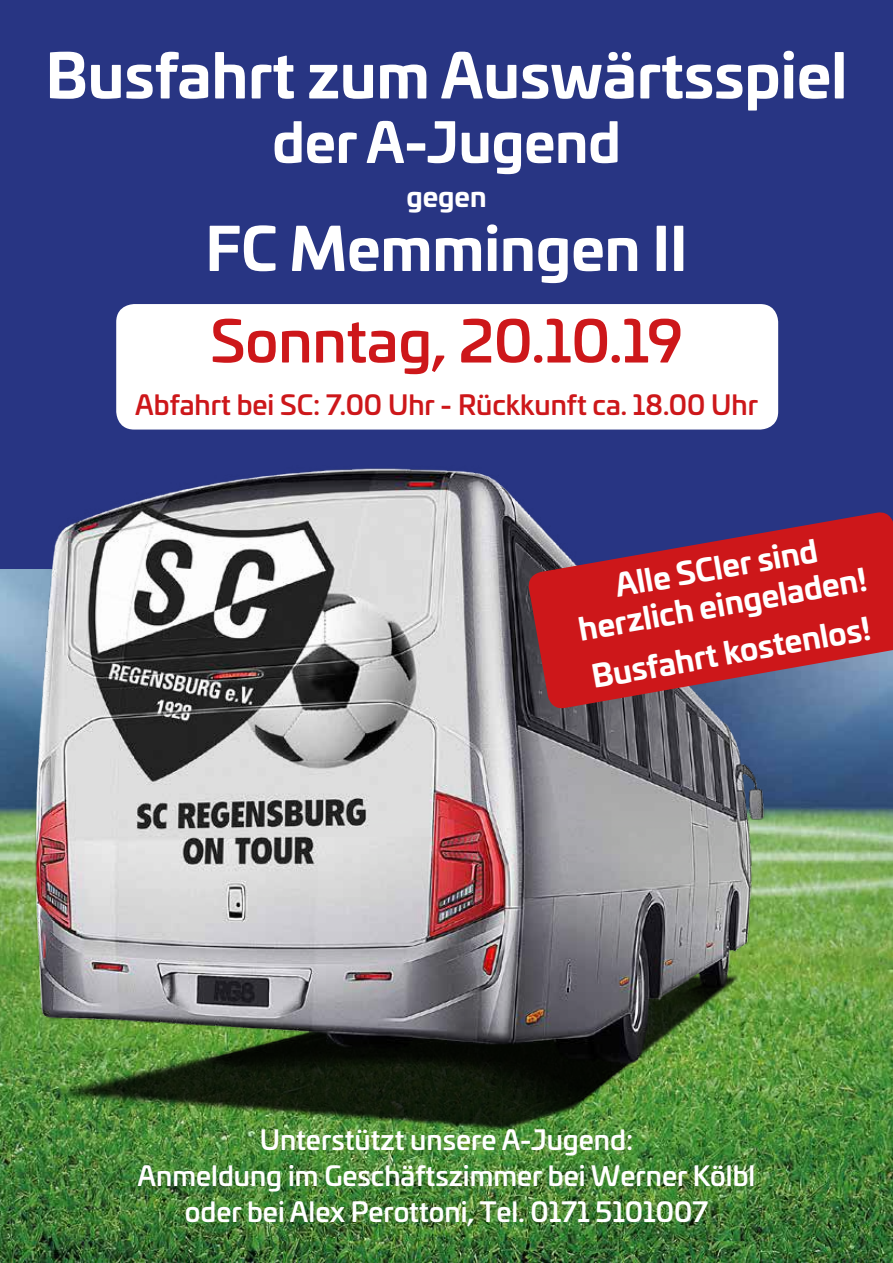
<style>
.page{position:relative;width:893px;height:1263px;background:#fff}
.page>*{position:absolute;margin:0;border:0;box-sizing:border-box;transform-origin:0 0}
.t1{font:700 60px "Univia Pro";color:#fff}
.t2{font:700 58.5px "Univia Pro";color:#fff}
.t3{font:500 57px "Univia Pro";color:#cd171a}
.t4{font:700 54px "Univia Pro";color:#fff}
.t5{font:700 30.6px/36.8px "Univia Pro";color:#fff;text-align:center}
.t6{font:500 27px/36px "Univia Pro";color:#fff;text-align:center}
.t7{font:500 27px "Univia Pro";color:#cd171a}
.t8{font:700 27px "Univia Pro";color:#fff}
</style>
<div class="page">
<div style="left:0;top:0;width:893px;height:593px;background:#283583"></div>
<img style="left:0;top:1148px;width:893px;height:115px">
<img style="left:0;top:423px;width:893px;height:725px">
<svg style="left:526px;top:510px;width:367px;height:200px;background:#a12b3d"></svg>
<div style="left:116px;top:304px;width:662px;height:126px;background:#fff;border-radius:18px"></div>
<h1 class="t1" style="left:46px;top:28px;width:803px">Busfahrt zum Auswärtsspiel</h1>
<h3 class="t4" style="left:272px;top:99px;width:350px">der A-Jugend</h3>
<p class="t8" style="left:406px;top:175px;width:82px">gegen</p>
<h2 class="t2" style="left:205px;top:202px;width:483px">FC Memmingen II</h2>
<h3 class="t3" style="left:210px;top:297px;width:474px">Sonntag, 20.10.19</h3>
<p class="t7" style="left:135px;top:384px;width:624px">Abfahrt bei SC: 7.00 Uhr - Rückkunft ca. 18.00 Uhr</p>
<p class="t5" style="left:569px;top:573px;width:294px;rotate:-10deg">Alle SCler sind herzlich eingeladen!</p>
<p class="t5" style="left:588px;top:657px;width:284px;rotate:-10deg">Busfahrt kostenlos!</p>
<p class="t6" style="left:138px;top:1120px;width:619px">Unterstützt unsere A-Jugend:<br>Anmeldung im Geschäftszimmer bei Werner Kölbl oder bei Alex Perottoni, Tel. 0171 5101007</p>
</div>
